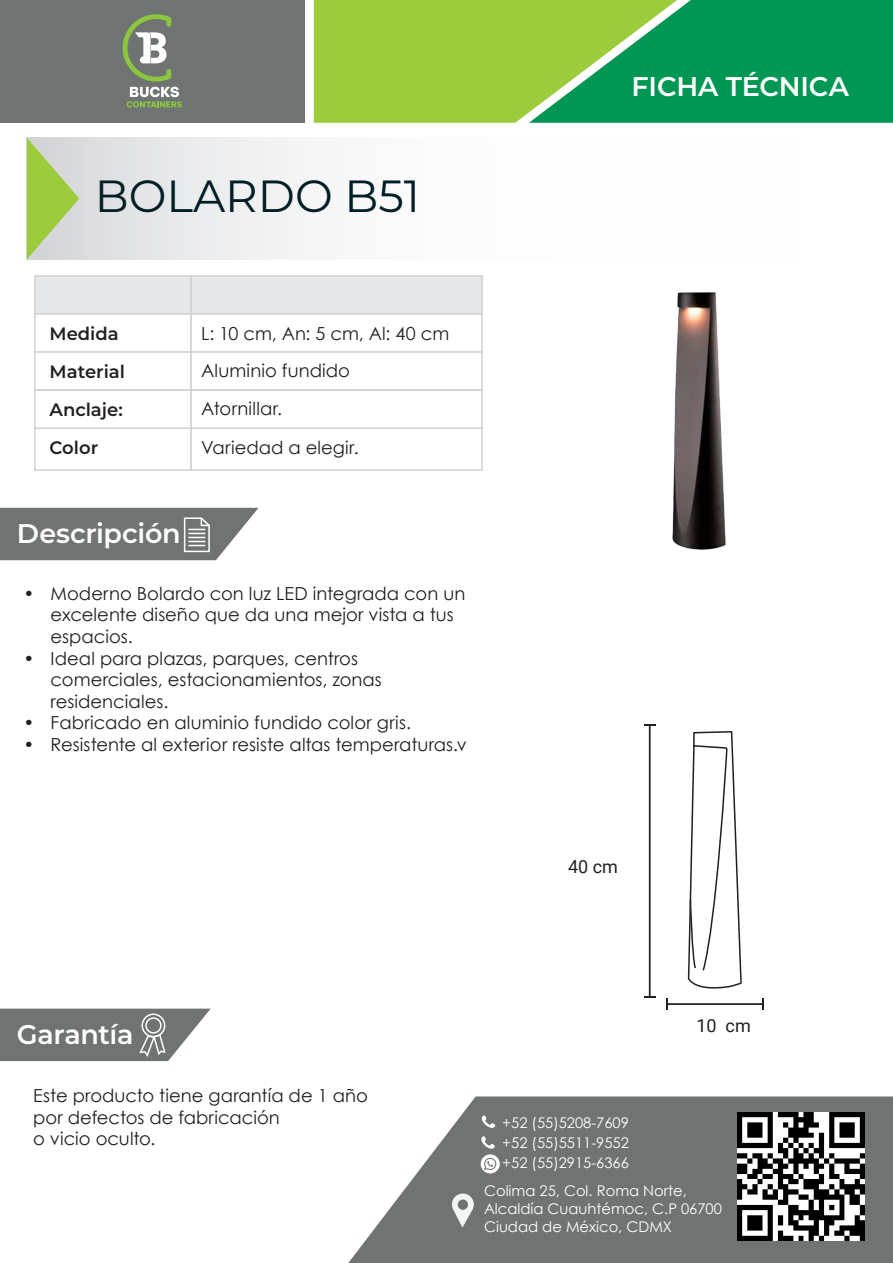
<style>
.page{position:relative;width:893px;height:1263px;background:#fff}
.page>*{position:absolute;margin:0;border:0;box-sizing:border-box;transform-origin:0 0}
.t1{font:100 45px "Montserrat";color:#001e25}
.t2{font:600 27px "Montserrat";letter-spacing:-.01em;color:#fff}
.t3{font:18px/21.6px "Century Gothic";letter-spacing:.005em;color:#231f20}
.t4{font:600 18px "Montserrat";color:#231f20}
.t5{font:100 18px "Montserrat";color:#231f20}
.t6{font:18px "Roboto";color:#231f20}
.t7{font:14.7px/20.1px "Century Gothic";color:#fff;text-align:justify}
</style>
<div class="page">
<div style="left:0;top:0;width:305px;height:123px;background:#6f7473"></div>
<svg style="left:123px;top:14px;width:59px;height:93px"></svg>
<svg style="left:314px;top:0;width:579px;height:123px;background:#52b24b"></svg>
<svg style="left:348px;top:1096px;width:545px;height:167px;background:#848887"></svg>
<div style="left:27px;top:138px;width:866px;height:121px;background:linear-gradient(to right,#e7e7e9,#fff)"></div>
<svg style="left:27px;top:138px;width:52px;height:121px;background:#b9d189"></svg>
<svg style="left:0;top:508px;width:258px;height:52px;background:#7c8180"></svg>
<svg style="left:0;top:1009px;width:211px;height:52px;background:#808484"></svg>
<div style="left:142px;top:1013px;width:23px;height:24px;border:2px solid #fff;border-radius:50%"></div>
<div style="left:145px;top:1017px;width:17px;height:16px;border:2px solid #fff;border-radius:50%"></div>
<svg style="left:481px;top:1136px;width:19px;height:37px"></svg>
<svg style="left:482px;top:1115px;width:13px;height:13px"></svg>
<svg style="left:452px;top:1193px;width:22px;height:34px"></svg>
<div style="left:34px;top:275px;width:158px;height:40px;background:#e7e8e9;border:2px solid #d1d2d4"></div>
<div style="left:190px;top:275px;width:293px;height:40px;background:#e7e8e9;border:2px solid #d1d2d4"></div>
<div style="left:34px;top:313px;width:158px;height:40px;background:#fff;border:2px solid #d1d2d4"></div>
<div style="left:190px;top:313px;width:293px;height:40px;background:#fff;border:2px solid #d1d2d4"></div>
<div style="left:34px;top:351px;width:158px;height:40px;background:#fff;border:2px solid #d1d2d4"></div>
<div style="left:190px;top:351px;width:293px;height:40px;background:#fff;border:2px solid #d1d2d4"></div>
<div style="left:34px;top:427px;width:158px;height:44px;background:#fff;border:2px solid #d1d2d4"></div>
<div style="left:190px;top:427px;width:293px;height:44px;background:#fff;border:2px solid #d1d2d4"></div>
<div style="left:34px;top:389px;width:158px;height:40px;background:#fff;border:2px solid #d1d2d4"></div>
<div style="left:190px;top:389px;width:293px;height:40px;background:#fff;border:2px solid #d1d2d4"></div>
<img style="left:672px;top:292px;width:54px;height:258px">
<img style="left:737px;top:1113px;width:128px;height:127px">
<hr style="left:649px;top:725px;width:2px;height:272px;background:#231f20">
<svg style="left:644px;top:996px;width:11px;height:2px"></svg>
<hr style="left:667px;top:1003px;width:96px;height:2px;background:#231f20">
<svg style="left:762px;top:998px;width:2px;height:12px"></svg>
<svg style="left:666px;top:998px;width:2px;height:12px"></svg>
<svg style="left:687px;top:731px;width:55px;height:379px"></svg>
<h1 class="t1" style="left:95px;top:166px;width:327px">BOLARDO B51</h1>
<p class="t4" style="left:50px;top:320px;width:71px">Medida</p>
<p class="t4" style="left:50px;top:359px;width:77px">Material</p>
<p class="t3" style="left:201px;top:314px;width:250px;line-height:37.2px">L: 10 cm, An: 5 cm, Al: 40 cm<br>Aluminio fundido</p>
<p class="t5" style="left:50px;top:397px;width:75px">Anclaje:</p>
<p class="t3" style="left:201px;top:389px;width:159px;line-height:38.4px">Atornillar.<br>Variedad a elegir.</p>
<p class="t4" style="left:50px;top:435px;width:50px">Color</p>
<h2 class="t2" style="left:17px;top:514px;width:165px">Descripción</h2>
<p class="t3" style="left:51px;top:582px;width:416px;text-indent:-27px">• Moderno Bolardo con luz LED integrada con un excelente diseño que da una mejor vista a tus espacios.</p>
<p class="t3" style="left:51px;top:647px;width:333px;text-indent:-27px">• Ideal para plazas, parques, centros comerciales, estacionamientos, zonas residenciales.</p>
<p class="t3" style="left:24px;top:712px;width:389px">• Fabricado en aluminio fundido color gris.</p>
<p class="t3" style="left:24px;top:733px;width:445px">• Resistente al exterior resiste altas temperaturas.v</p>
<h2 class="t2" style="left:632px;top:68px;width:219px">FICHA TÉCNICA</h2>
<p class="t6" style="left:568px;top:853px;width:51px">40 cm</p>
<h2 class="t2" style="left:17px;top:1015px;width:118px">Garantía</h2>
<p class="t3" style="left:33px;top:1084px;width:336px">Este producto tiene garantía de 1 año por defectos de fabricación<br>o vicio oculto.</p>
<p class="t6" style="left:696px;top:1013px;width:56px">10 cm</p>
<p class="t7" style="left:502px;top:1112px;width:128px">+52 (55)5208-7609 +52 (55)5511-9552 +52 (55)2915-6366</p>
<p class="t7" style="left:484px;top:1182px;width:239px;line-height:17.7px;text-align:left">Colima 25, Col. Roma Norte,<br>Alcaldía Cuauhtémoc, C.P 06700<br>Ciudad de México, CDMX</p>
</div>
